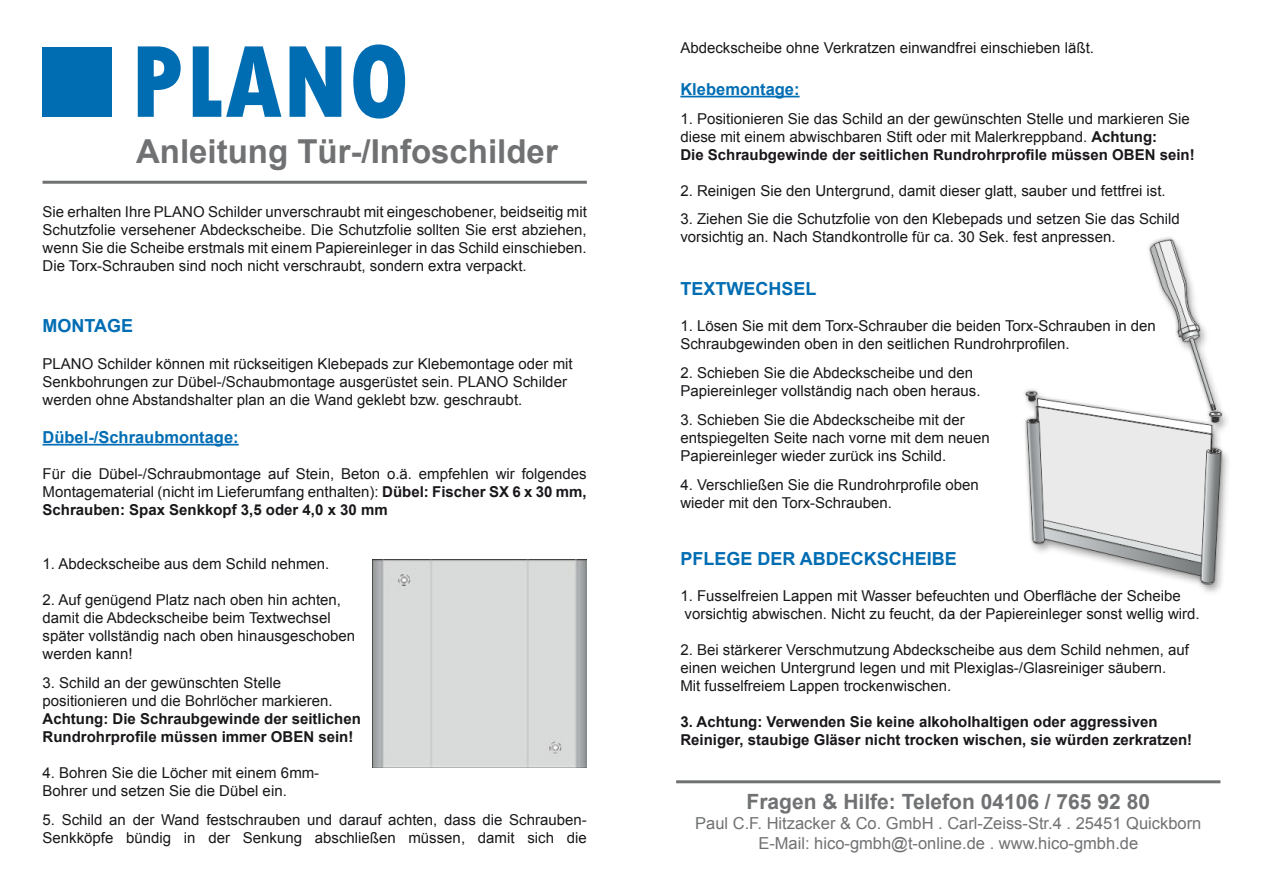
<style>
.page{position:relative;width:1263px;height:893px;background:#fff}
.page>*{position:absolute;margin:0;border:0;box-sizing:border-box;transform-origin:0 0}
.t1{font:800 condensed 108px "Tw Cen";color:#006db3}
.t2{font:700 33px "Arial";color:#707173}
.t3{font:700 21px "Arial";color:#707173}
.t4{font:700 18px "Arial";color:#006db3}
.t5{font:700 18px "Arial";color:#006db4}
.t6{font:16.5px/19.8px "Arial";color:#707173;text-align:center}
.t7{font:700 16.5px "Arial";color:#006db4}
.t8{font:15px/18px "Arial";color:#1a171b}
.t9{font:700 15px/18px "Arial";color:#1a171b}
.s1{font-weight:700}
</style>
<div class="page">
<div style="left:43px;top:48px;width:69px;height:69px;background:#006db3"></div>
<hr style="left:43px;top:181px;width:544px;height:3px;background:#707173">
<hr style="left:676px;top:780px;width:544px;height:3px;background:#707173">
<hr style="left:43px;top:444px;width:196px;height:1px;background:#006db4">
<hr style="left:680px;top:96px;width:119px;height:1px;background:#006db4">
<img style="left:1024px;top:237px;width:205px;height:356px">
<img style="left:373px;top:559px;width:214px;height:208px">
<h1 class="t1" style="left:130px;top:18px;width:281px">PLANO</h1>
<h2 class="t2" style="left:136px;top:130px;width:423px">Anleitung Tür-/Infoschilder</h2>
<p class="t8" style="left:43px;top:203px;width:546px;text-align:justify">Sie erhalten Ihre PLANO Schilder unverschraubt mit eingeschobener, beidseitig mit Schutzfolie versehener Abdeckscheibe. Die Schutzfolie sollten Sie erst abziehen, wenn Sie die Scheibe erstmals mit einem Papiereinleger in das Schild einschieben.<br>Die Torx-Schrauben sind noch nicht verschraubt, sondern extra verpackt.</p>
<p class="t5" style="left:43px;top:314px;width:92px">MONTAGE</p>
<p class="t8" style="left:43px;top:355px;width:532px">PLANO Schilder können mit rückseitigen Klebepads zur Klebemontage oder mit<br>Senkbohrungen zur Dübel-/Schaubmontage ausgerüstet sein. PLANO Schilder werden ohne Abstandshalter plan an die Wand geklebt bzw. geschraubt.</p>
<p class="t7" style="left:43px;top:426px;width:198px">Dübel-/Schraubmontage:</p>
<p class="t8" style="left:43px;top:465px;width:546px;text-align:justify">Für die Dübel-/Schraubmontage auf Stein, Beton o.ä. empfehlen wir folgendes Montagematerial (nicht im Lieferumfang enthalten): <span class="s1">Dübel: Fischer SX 6 x 30 mm, Schrauben: Spax Senkkopf 3,5 oder 4,0 x 30 mm</span></p>
<p class="t8" style="left:43px;top:555px;width:288px">1. Abdeckscheibe aus dem Schild nehmen.</p>
<p class="t8" style="left:43px;top:591px;width:314px">2. Auf genügend Platz nach oben hin achten, damit die Abdeckscheibe beim Textwechsel später vollständig nach oben hinausgeschoben werden kann!</p>
<p class="t8" style="left:43px;top:674px;width:292px">3. Schild an der gewünschten Stelle positionieren und die Bohrlöcher markieren.</p>
<p class="t9" style="left:43px;top:710px;width:320px">Achtung: Die Schraubgewinde der seitlichen<br>Rundrohrprofile müssen immer OBEN sein!</p>
<p class="t8" style="left:43px;top:764px;width:278px">4. Bohren Sie die Löcher mit einem 6mm-<br>Bohrer und setzen Sie die Dübel ein.</p>
<p class="t8" style="left:43px;top:810px;width:546px">5. Schild an der Wand festschrauben und darauf achten, dass die Schrauben-<br>Senkköpfe bündig in der Senkung abschließen müssen, damit sich die</p>
<p class="t8" style="left:680px;top:39px;width:415px">Abdeckscheibe ohne Verkratzen einwandfrei einschieben läßt.</p>
<p class="t7" style="left:680px;top:78px;width:121px">Klebemontage:</p>
<p class="t8" style="left:680px;top:110px;width:516px">1. Positionieren Sie das Schild an der gewünschten Stelle und markieren Sie diese mit einem abwischbaren Stift oder mit Malerkreppband. <span class="s1">Achtung:<br>Die Schraubgewinde der seitlichen Rundrohrprofile müssen OBEN sein!</span></p>
<p class="t8" style="left:680px;top:182px;width:487px">2. Reinigen Sie den Untergrund, damit dieser glatt, sauber und fettfrei ist.</p>
<p class="t8" style="left:680px;top:210px;width:501px">3. Ziehen Sie die Schutzfolie von den Klebepads und setzen Sie das Schild vorsichtig an. Nach Standkontrolle für ca. 30 Sek. fest anpressen.</p>
<p class="t4" style="left:680px;top:277px;width:138px">TEXTWECHSEL</p>
<p class="t8" style="left:680px;top:317px;width:477px">1. Lösen Sie mit dem Torx-Schrauber die beiden Torx-Schrauben in den<br>Schraubgewinden oben in den seitlichen Rundrohrprofilen.</p>
<p class="t8" style="left:680px;top:364px;width:302px">2. Schieben Sie die Abdeckscheibe und den<br>Papiereinleger vollständig nach oben heraus.</p>
<p class="t8" style="left:680px;top:411px;width:311px">3. Schieben Sie die Abdeckscheibe mit der entspiegelten Seite nach vorne mit dem neuen<br>Papiereinleger wieder zurück ins Schild.</p>
<p class="t8" style="left:680px;top:475px;width:300px">4. Verschließen Sie die Rundrohrprofile oben wieder mit den Torx-Schrauben.</p>
<p class="t4" style="left:680px;top:547px;width:278px">PFLEGE DER ABDECKSCHEIBE</p>
<p class="t8" style="left:680px;top:587px;width:521px">1. Fusselfreien Lappen mit Wasser befeuchten und Oberfläche der Scheibe vorsichtig abwischen. Nicht zu feucht, da der Papiereinleger sonst wellig wird.</p>
<p class="t8" style="left:680px;top:641px;width:510px">2. Bei stärkerer Verschmutzung Abdeckscheibe aus dem Schild nehmen, auf einen weichen Untergrund legen und mit Plexiglas-/Glasreiniger säubern.<br>Mit fusselfreiem Lappen trockenwischen.</p>
<p class="t9" style="left:680px;top:713px;width:513px">3. Achtung: Verwenden Sie keine alkoholhaltigen oder aggressiven<br>Reiniger, staubige Gläser nicht trocken wischen, sie würden zerkratzen!</p>
<h3 class="t3" style="left:746px;top:788px;width:405px">Fragen &amp; Hilfe: Telefon 04106 / 765 92 80</h3>
<p class="t6" style="left:695px;top:814px;width:508px">Paul C.F. Hitzacker &amp; Co. GmbH . Carl-Zeiss-Str.4 . 25451 Quickborn<br>E-Mail: hico-gmbh@t-online.de . www.hico-gmbh.de</p>
</div>
